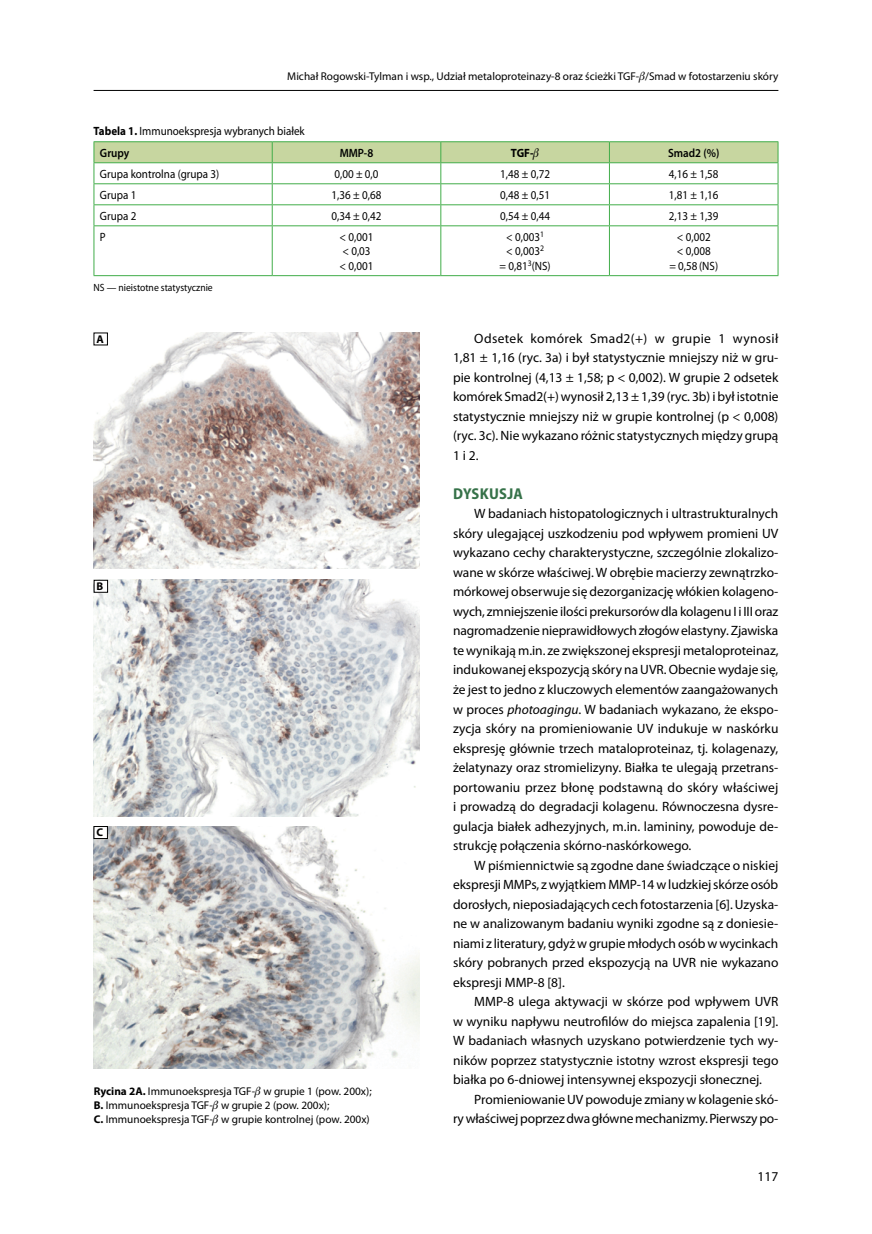
<style>
.page{position:relative;width:872px;height:1234px;background:#fff}
.page>*{position:absolute;margin:0;border:0;box-sizing:border-box;transform-origin:0 0}
.t1{font:700 semi-condensed 15.75px "Myriad Pro";letter-spacing:.02em;color:#367249}
.t2{font:13.5px/19.5px "Myriad Pro";color:#000;text-align:justify}
.t3{font:12px/14.4px "Myriad Pro";color:#000;scale:.92 1}
.t4{font:600 12px "Myriad Pro";color:#000;scale:.92 1}
.t5{font:700 12px "Myriad Pro";color:#000;scale:.92 1}
.t6{font:11.25px/14.2px "Myriad Pro";color:#000}
.t7{font:700 11.25px "Myriad Pro";color:#000}
.t8{font:10.5px "Myriad Pro";color:#000;scale:.92 1}
.s1{font-weight:700}
.s2{font-weight:600}
.s3{font-style:italic}
</style>
<div class="page">
<hr style="left:94px;top:90px;width:684px;height:1px;background:#000">
<img style="left:94px;top:332px;width:325px;height:237px">
<img style="left:94px;top:579px;width:325px;height:237px">
<img style="left:94px;top:826px;width:325px;height:242px">
<div style="left:94px;top:333px;width:13px;height:12px;background:#fff"></div>
<div style="left:94px;top:332px;width:14px;height:13px;border:1px solid #000"></div>
<div style="left:94px;top:580px;width:14px;height:12px;background:#fff"></div>
<div style="left:94px;top:579px;width:14px;height:13px;border:1px solid #000"></div>
<div style="left:94px;top:826px;width:13px;height:12px;background:#fff"></div>
<div style="left:94px;top:826px;width:14px;height:12px;border:1px solid #000"></div>
<hr style="left:94px;top:225px;width:178px;height:1px;background:#41ad49">
<hr style="left:272px;top:225px;width:169px;height:1px;background:#41ad49">
<hr style="left:272px;top:226px;width:1px;height:49px;background:#41ad49">
<hr style="left:441px;top:225px;width:168px;height:1px;background:#41ad49">
<hr style="left:440px;top:226px;width:1px;height:49px;background:#41ad49">
<hr style="left:609px;top:225px;width:169px;height:1px;background:#41ad49">
<hr style="left:609px;top:226px;width:1px;height:49px;background:#41ad49">
<hr style="left:777px;top:226px;width:1px;height:49px;background:#41ad49">
<hr style="left:94px;top:141px;width:178px;height:1px;background:#41ad49">
<hr style="left:272px;top:141px;width:169px;height:1px;background:#41ad49">
<hr style="left:441px;top:141px;width:168px;height:1px;background:#41ad49">
<hr style="left:609px;top:141px;width:169px;height:1px;background:#41ad49">
<hr style="left:94px;top:226px;width:1px;height:49px;background:#41ad49">
<hr style="left:94px;top:275px;width:178px;height:1px;background:#41ad49">
<hr style="left:272px;top:275px;width:169px;height:1px;background:#41ad49">
<hr style="left:441px;top:275px;width:168px;height:1px;background:#41ad49">
<hr style="left:609px;top:275px;width:169px;height:1px;background:#41ad49">
<svg style="left:94px;top:142px;width:684px;height:83px"></svg>
<p class="t6" style="left:287px;top:69px;width:493px">Michał Rogowski-Tylman i wsp., Udział metaloproteinazy-8 oraz ścieżki TGF- /Smad w fotostarzeniu skóry</p>
<p class="t3" style="left:100px;top:120px;width:224px;line-height:21.3px;text-indent:-6px"><span class="s1">Tabela 1.</span> Immunoekspresja wybranych białek<br><span class="s2">Grupy</span></p>
<p class="t4" style="left:340px;top:145px;width:38px">MMP-8</p>
<p class="t5" style="left:511px;top:145px;width:26px">TGF-</p>
<p class="t4" style="left:668px;top:145px;width:57px">Smad2 (%)</p>
<p class="t3" style="left:100px;top:166px;width:131px">Grupa kontrolna (grupa 3)</p>
<p class="t3" style="left:334px;top:166px;width:49px">0,00 ± 0,0</p>
<p class="t3" style="left:500px;top:166px;width:56px">1,48 ± 0,72</p>
<p class="t3" style="left:669px;top:166px;width:56px">4,16 ± 1,58</p>
<p class="t3" style="left:100px;top:187px;width:41px">Grupa 1</p>
<p class="t3" style="left:331px;top:187px;width:56px">1,36 ± 0,68</p>
<p class="t3" style="left:500px;top:187px;width:56px">0,48 ± 0,51</p>
<p class="t3" style="left:669px;top:187px;width:56px">1,81 ± 1,16</p>
<p class="t3" style="left:100px;top:208px;width:41px">Grupa 2</p>
<p class="t3" style="left:331px;top:208px;width:56px">0,34 ± 0,42</p>
<p class="t3" style="left:500px;top:208px;width:56px">0,54 ± 0,44</p>
<p class="t3" style="left:669px;top:208px;width:56px">2,13 ± 1,39</p>
<p class="t3" style="left:100px;top:229px;width:8px">P</p>
<p class="t3" style="left:339px;top:229px;width:38px">&lt; 0,001 &lt; 0,03 &lt; 0,001</p>
<p class="t3" style="left:499px;top:229px;width:57px;text-align:center">&lt; 0,003<sup>1<br></sup>&lt; 0,003<sup>2<br></sup>= 0,81<sup>3</sup>(NS)</p>
<p class="t3" style="left:669px;top:229px;width:55px;text-align:center">&lt; 0,002<br>&lt; 0,008<br>= 0,58 (NS)</p>
<p class="t8" style="left:94px;top:281px;width:131px">NS — nieistotne statystycznie</p>
<p class="t7" style="left:96px;top:331px;width:9px">A</p>
<p class="t7" style="left:97px;top:578px;width:7px">B</p>
<p class="t7" style="left:96px;top:825px;width:8px">C</p>
<p class="t6" style="left:94px;top:1083px;width:279px"><span class="s1">Rycina 2A.</span> Immunoekspresja TGF- w grupie 1 (pow. 200x);<br><span class="s1">B.</span> Immunoekspresja TGF- w grupie 2 (pow. 200x);<br><span class="s1">C.</span> Immunoekspresja TGF- w grupie kontrolnej (pow. 200x)</p>
<p class="t2" style="left:453px;top:328px;width:327px;text-indent:21px">Odsetek komórek Smad2(+) w grupie 1 wynosił 1,81 ± 1,16 (ryc. 3a) i był statystycznie mniejszy niż w gru&shy;pie kontrolnej (4,13 ± 1,58; p &lt; 0,002). W grupie 2 odsetek komórek Smad2(+) wynosił 2,13 ± 1,39 (ryc. 3b) i był istotnie statystycznie mniejszy niż w grupie kontrolnej (p &lt; 0,008) (ryc. 3c). Nie wykazano różnic statystycznych między grupą 1 i 2.</p>
<p class="t1" style="left:453px;top:484px;width:71px">DYSKUSJA</p>
<p class="t2" style="left:453px;top:504px;width:327px;text-indent:21px">W badaniach histopatologicznych i ultrastrukturalnych skóry ulegającej uszkodzeniu pod wpływem promieni UV wykazano cechy charakterystyczne, szczególnie zlokalizo&shy;wane w skórze właściwej. W obrębie macierzy zewnątrzko&shy;mórkowej obserwuje się dezorganizację włókien kolageno&shy;wych, zmniejszenie ilości prekursorów dla kolagenu I i III oraz nagromadzenie nieprawidłowych złogów elastyny. Zjawiska te wynikają m.in. ze zwiększonej ekspresji metaloproteinaz, indukowanej ekspozycją skóry na UVR. Obecnie wydaje się, że jest to jedno z kluczowych elementów zaangażowanych w proces <span class="s3">photoagingu</span>. W badaniach wykazano, że ekspo&shy;zycja skóry na promieniowanie UV indukuje w naskórku ekspresję głównie trzech mataloproteinaz, tj. kolagenazy, żelatynazy oraz stromielizyny. Białka te ulegają przetrans&shy;portowaniu przez błonę podstawną do skóry właściwej i prowadzą do degradacji kolagenu. Równoczesna dysre&shy;gulacja białek adhezyjnych, m.in. lamininy, powoduje de&shy;strukcję połączenia skórno-naskórkowego.</p>
<p class="t2" style="left:453px;top:854px;width:327px;text-indent:21px">W piśmiennictwie są zgodne dane świadczące o niskiej ekspresji MMPs, z wyjątkiem MMP-14 w ludzkiej skórze osób dorosłych, nieposiadających cech fotostarzenia [6]. Uzyska&shy;ne w analizowanym badaniu wyniki zgodne są z doniesie&shy;niami z literatury, gdyż w grupie młodych osób w wycinkach skóry pobranych przed ekspozycją na UVR nie wykazano ekspresji MMP-8 [8].</p>
<p class="t2" style="left:453px;top:991px;width:327px;text-indent:21px">MMP-8 ulega aktywacji w skórze pod wpływem UVR w wyniku napływu neutrofilów do miejsca zapalenia [19].<br>W badaniach własnych uzyskano potwierdzenie tych wy&shy;ników poprzez statystycznie istotny wzrost ekspresji tego białka po 6-dniowej intensywnej ekspozycji słonecznej.</p>
<p class="t2" style="left:453px;top:1088px;width:327px;text-align:right">Promieniowanie UV powoduje zmiany w kolagenie skó-<br>ry właściwej poprzez dwa główne mechanizmy. Pierwszy po-</p>
<p class="t2" style="left:757px;top:1166px;width:22px">117</p>
</div>
